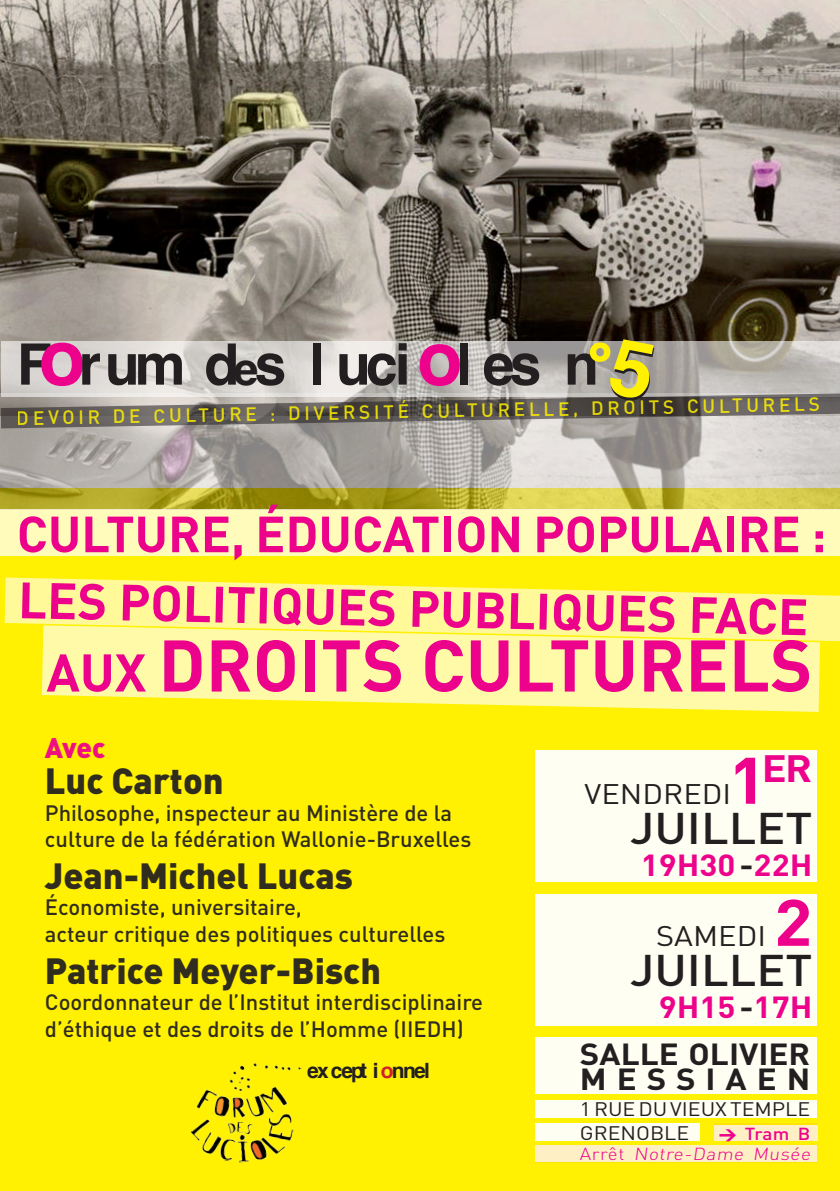
<style>
.page{position:relative;width:840px;height:1191px;background:#fff}
.page>*{position:absolute;margin:0;border:0;box-sizing:border-box;transform-origin:0 0}
.t1{font:700 71.8px "DIN";color:#ed028c}
.t2{font:700 64.6px "DIN";color:#ed028c;scale:1.1 1}
.t3{font:700 57.2px "Helvetica";letter-spacing:-.07em;color:#231f20}
.t4{font:700 50.2px "DIN";color:#ed028c}
.t5{font:700 50px "DIN";color:#ed028c}
.t6{font:500 43.8px "DIN";color:#231f20;scale:1.1 1}
.t7{font:700 37.6px "DIN";color:#ed028c;scale:1.1 1}
.t8{font:900 36px "DIN";color:#231f20}
.t9{font:700 30.2px/25.8px "DIN";color:#231f20;scale:1.1 1}
.t10{font:700 30.2px "DIN";color:#ed028c;scale:1.1 1}
.t11{font:28px "DIN";color:#231f20;scale:1.1 1}
.t12{font:900 28px "DIN";color:#ed028c}
.t13{font:500 22px/26.4px "DIN";color:#231f20}
.t14{font:700 21px "Helvetica";letter-spacing:-.085em;color:#231f20}
.t15{font:19.4px/23.2px "DIN";color:#231f20;scale:1.1 1}
.t16{font:500 19px "DIN";color:#fff101}
.t17{font:300 17.2px/20.6px "DIN";letter-spacing:.03em;color:#ed028c;text-align:right;scale:1.1 1}
.s1{font-size:76.6px;color:#ed028c}
.s2{font-size:45px}
.s3{font-size:57.4px}
.s4{font-size:73.6px;color:#ed028c}
.s5{font-family:"Calibri";font-size:76px;color:#fff101}
.s6{font-size:52.2px}
.s7{color:#d1232a}
.s8{font-size:64.6px}
.s9{color:#231f20}
.s10{font-weight:900;font-size:16px}
.s11{font-weight:500}
</style>
<div class="page">
<div style="left:0;top:488px;width:839px;height:703px;background:#fff101"></div>
<img style="left:0;top:392px;width:839px;height:117px">
<img style="left:0;top:0;width:839px;height:392px">
<div style="left:0;top:509px;width:839px;height:47px;background:#fffbba"></div>
<svg style="left:42px;top:641px;width:777px;height:71px;background:#fff893"></svg>
<svg style="left:5px;top:577px;width:834px;height:64px;fill:#fff999"></svg>
<div style="left:713px;top:1123px;width:103px;height:18px;background:linear-gradient(to right,#feefc4,#feefc4)"></div>
<div style="left:535px;top:1037px;width:281px;height:56px;background:#fffef2"></div>
<div style="left:535px;top:1100px;width:281px;height:18px;background:#fffef2"></div>
<div style="left:535px;top:1123px;width:164px;height:17px;background:#fffef2"></div>
<div style="left:535px;top:1145px;width:281px;height:17px;background:#feefc4"></div>
<div style="left:535px;top:750px;width:281px;height:131px;background:#fffef2"></div>
<div style="left:535px;top:893px;width:281px;height:132px;background:#fffef2"></div>
<img style="left:191px;top:1062px;width:110px;height:101px">
<svg style="left:1px;top:341px;width:838px;height:87px;background:#aca8a4"></svg>
<h3 class="t3" style="left:17px;top:340px;width:597px">F<span class="s1">o</span>rum d<span class="s2">e</span>s l <span class="s3">u</span>ci <span class="s4">o</span>l es n<span class="s5">°</span></h3>
<p class="t16" style="left:17px;top:406px;width:658px;rotate:-1deg">DEVOIR DE CULTURE : DIVERSITÉ CULTURELLE, DROITS</p>
<p class="t16" style="left:686px;top:394px;width:134px;rotate:-1deg">CULTURELS</p>
<h3 class="t5" style="left:17px;top:501px;width:810px">CULTURE, ÉDUCATION POPULAIRE :</h3>
<h3 class="t4" style="left:19px;top:569px;width:791px;rotate:1deg">LES POLITIQUES PUBLIQUES FACE</h3>
<h1 class="t1" style="left:46px;top:618px;width:767px"><span class="s6">AUX</span> DROITS CULTURELS</h1>
<p class="t12" style="left:45px;top:729px;width:62px">Avec</p>
<h3 class="t8" style="left:45px;top:757px;width:180px">Luc Carton</h3>
<p class="t13" style="left:45px;top:798px;width:428px">Philosophe, inspecteur au Ministère de la culture de la fédération Wallonie-Bruxelles</p>
<h3 class="t8" style="left:45px;top:851px;width:309px">Jean-Michel Lucas</h3>
<p class="t13" style="left:45px;top:893px;width:402px">Économiste, universitaire,<br>acteur critique des politiques culturelles</p>
<h3 class="t8" style="left:45px;top:946px;width:337px">Patrice Meyer-Bisch</h3>
<p class="t13" style="left:45px;top:988px;width:439px">Coordonnateur de l’Institut interdisciplinaire d’éthique et des droits de l’Homme (IIEDH)</p>
<p class="t14" style="left:307px;top:1061px;width:124px">ex cept i <span class="s7">o</span>nnel</p>
<h3 class="t7" style="left:727px;top:744px;width:78px"><span class="s8">1</span>ER</h3>
<h3 class="t6" style="left:629px;top:800px;width:167px">JUILLET</h3>
<h3 class="t10" style="left:640px;top:845px;width:157px">19H30<span class="s9">-</span>22H</h3>
<p class="t11" style="left:584px;top:776px;width:135px">VENDREDI</p>
<h2 class="t2" style="left:773px;top:880px;width:37px">2</h2>
<h3 class="t6" style="left:629px;top:942px;width:167px">JUILLET</h3>
<h3 class="t10" style="left:658px;top:987px;width:141px">9H15<span class="s9">-</span>17H</h3>
<p class="t11" style="left:655px;top:918px;width:101px">SAMEDI</p>
<h3 class="t9" style="left:579px;top:1039px;width:211px">SALLE OLIVIER<br>MESSIAEN</h3>
<p class="t15" style="left:579px;top:1097px;width:211px">1 RUE DU VIEUX TEMPLE<br>GRENOBLE</p>
<p class="t17" style="left:579px;top:1122px;width:213px"><span class="s10">&gt;</span> <span class="s11">Tram B<br></span>Arrêt Notre-Dame Musée</p>
</div>
